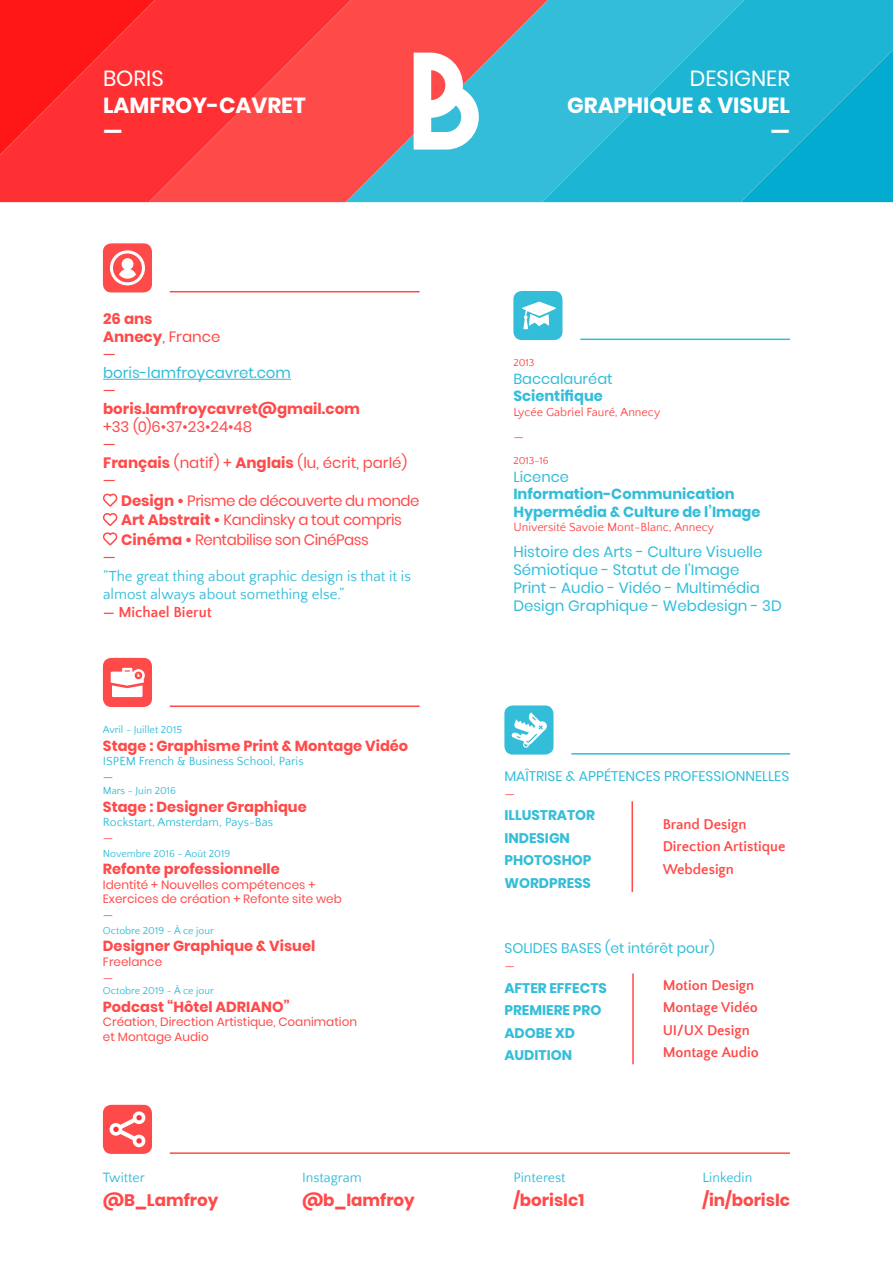
<style>
.page{position:relative;width:893px;height:1263px;background:#fff}
.page>*{position:absolute;margin:0;border:0;box-sizing:border-box;transform-origin:0 0}
.t1{font:700 21.75px/26.2px "Poppins";color:#fff}
.t2{font:21.75px "Poppins";color:#fff}
.t3{font:700 16.65px "Poppins";color:#ff4a4a}
.t4{font:15px/18px "Poppins";color:#33bdd9}
.t5{font:15px/19.5px "Poppins";letter-spacing:-.03em;color:#ff4a4a}
.t6{font:15px/18px "Quattrocento Sans";color:#33bdd9}
.t7{font:15px/18px "Poppins";color:#ff4a4a}
.t8{font:700 15px/18px "Poppins";color:#ff4a4a}
.t9{font:700 15px "Quattrocento Sans";color:#ff4a4a}
.t10{font:700 14.55px "Poppins";color:#ff4a4a}
.t11{font:700 14.55px/22.5px "Quattrocento Sans";color:#ff4a4a}
.t12{font:700 14.55px/17.5px "Poppins";color:#33bdd9}
.t13{font:14.55px "Poppins";color:#33bdd9}
.t14{font:700 13.95px/22.5px "Poppins";color:#33bdd9}
.t15{font:13.95px "Poppins";color:#33bdd9}
.t16{font:13.95px "Quattrocento Sans";color:#33bdd9}
.t17{font:13.35px "Quattrocento Sans";color:#ff4a4a}
.t18{font:12.15px "Quattrocento Sans";color:#33bdd9}
.t19{font:12.15px "Quattrocento Sans";color:#ff4a4a}
.t20{font:12px/14.4px "Poppins";color:#ff4a4a}
.t21{font:10.5px "Quattrocento Sans";color:#33bdd9}
.t22{font:10.5px "Quattrocento Sans";color:#ff4a4a}
.s1{font-weight:400}
.s2{font-weight:700}
</style>
<div class="page">
<svg style="left:0;top:0;width:149px;height:202px;background:#ff2628"></svg>
<svg style="left:149px;top:0;width:197px;height:202px;background:#ff3c3e"></svg>
<svg style="left:346px;top:0;width:196px;height:202px;background:#9d818f"></svg>
<svg style="left:542px;top:0;width:351px;height:202px;background:#26b8d6"></svg>
<svg style="left:741px;top:50px;width:152px;height:152px;background:#0fb0d2"></svg>
<svg style="left:414px;top:53px;width:65px;height:97px"></svg>
<div style="left:103px;top:658px;width:49px;height:49px;background:#ff4a4a;border-radius:9px"></div>
<svg style="left:111px;top:668px;width:34px;height:29px"></svg>
<hr style="left:170px;top:705px;width:250px;height:2px;background:#ff4a4a">
<div style="left:103px;top:1105px;width:49px;height:49px;background:#ff4a4a;border-radius:9px"></div>
<svg style="left:109px;top:1111px;width:37px;height:36px"></svg>
<hr style="left:170px;top:1152px;width:620px;height:2px;background:#ff4a4a">
<div style="left:103px;top:243px;width:49px;height:49px;background:#ff4a4a;border-radius:9px"></div>
<svg style="left:110px;top:250px;width:35px;height:35px"></svg>
<hr style="left:170px;top:291px;width:250px;height:1px;background:#ff4a4a">
<hr style="left:103px;top:379px;width:188px;height:1px;background:#33bdd9">
<svg style="left:102px;top:493px;width:16px;height:53px"></svg>
<div style="left:513px;top:291px;width:49px;height:49px;background:#33bdd9;border-radius:9px"></div>
<svg style="left:522px;top:302px;width:34px;height:27px"></svg>
<hr style="left:580px;top:339px;width:210px;height:1px;background:#33bdd9">
<div style="left:504px;top:705px;width:49px;height:50px;background:#33bdd9;border-radius:9px"></div>
<svg style="left:511px;top:712px;width:36px;height:36px"></svg>
<hr style="left:571px;top:753px;width:219px;height:2px;background:#33bdd9">
<hr style="left:631px;top:801px;width:2px;height:91px;background:#ff4a4a">
<hr style="left:632px;top:973px;width:2px;height:91px;background:#ff4a4a">
<h1 class="t2" style="left:103px;top:66px;width:62px">BORIS</h1>
<h1 class="t1" style="left:103px;top:92px;width:204px">LAMFROY-CAVRET —</h1>
<p class="t8" style="left:103px;top:310px;width:119px">26 ans<br>Annecy<span class="s1">, France —</span></p>
<p class="t4" style="left:103px;top:364px;width:189px">boris-lamfroycavret.com</p>
<p class="t5" style="left:103px;top:381px;width:14px">—</p>
<p class="t8" style="left:103px;top:400px;width:258px">boris.lamfroycavret@gmail.com</p>
<p class="t7" style="left:103px;top:418px;width:306px">+33 (0)6•37•23•24•48<br>—<br><span class="s2">Français</span> (natif) + <span class="s2">Anglais</span> (lu, écrit, parlé) —</p>
<p class="t5" style="left:121px;top:491px;width:300px"><span class="s2">Design •</span> Prisme de découverte du monde<br><span class="s2">Art Abstrait •</span> Kandinsky a tout compris<br><span class="s2">Cinéma •</span> Rentabilise son CinéPass</p>
<p class="t5" style="left:103px;top:548px;width:14px">—</p>
<p class="t6" style="left:103px;top:567px;width:309px">“The great thing about graphic design is that it is almost always about something else.”</p>
<p class="t9" style="left:103px;top:604px;width:110px">— Michael Bierut</p>
<p class="t21" style="left:103px;top:724px;width:81px">Avril - Juillet 2015</p>
<p class="t10" style="left:103px;top:737px;width:307px">Stage : Graphisme Print &amp; Montage Vidéo</p>
<p class="t18" style="left:103px;top:755px;width:202px">ISPEM French &amp; Business School, Paris</p>
<p class="t17" style="left:103px;top:770px;width:12px">—</p>
<p class="t21" style="left:103px;top:785px;width:75px">Mars - Juin 2016</p>
<p class="t10" style="left:103px;top:798px;width:205px">Stage : Designer Graphique</p>
<p class="t18" style="left:103px;top:816px;width:172px">Rockstart, Amsterdam, Pays-Bas</p>
<p class="t17" style="left:103px;top:831px;width:12px">—</p>
<p class="t21" style="left:103px;top:848px;width:129px">Novembre 2016 - Août 2019</p>
<p class="t10" style="left:103px;top:861px;width:178px">Refonte professionnelle</p>
<p class="t20" style="left:103px;top:877px;width:240px">Identité + Nouvelles compétences +<br>Exercices de création + Refonte site web</p>
<p class="t17" style="left:103px;top:908px;width:12px">—</p>
<p class="t21" style="left:103px;top:925px;width:113px">Octobre 2019 - À ce jour</p>
<p class="t10" style="left:103px;top:938px;width:214px">Designer Graphique &amp; Visuel</p>
<p class="t20" style="left:103px;top:954px;width:61px">Freelance</p>
<p class="t17" style="left:103px;top:970px;width:12px">—</p>
<p class="t21" style="left:103px;top:985px;width:113px">Octobre 2019 - À ce jour</p>
<p class="t10" style="left:103px;top:998px;width:188px">Podcast “Hôtel ADRIANO”</p>
<p class="t20" style="left:103px;top:1015px;width:256px">Création, Direction Artistique, Coanimation et Montage Audio</p>
<p class="t16" style="left:103px;top:1170px;width:43px">Twitter</p>
<p class="t3" style="left:103px;top:1190px;width:117px">@B_Lamfroy</p>
<p class="t16" style="left:302px;top:1170px;width:61px">Instagram</p>
<p class="t3" style="left:302px;top:1190px;width:114px">@b_lamfroy</p>
<h1 class="t2" style="left:690px;top:66px;width:102px">DESIGNER</h1>
<h1 class="t1" style="left:567px;top:92px;width:224px;text-align:right">GRAPHIQUE &amp; VISUEL —</h1>
<p class="t22" style="left:513px;top:357px;width:23px">2013</p>
<p class="t13" style="left:513px;top:370px;width:101px">Baccalauréat</p>
<p class="t12" style="left:513px;top:388px;width:91px">Scientifique</p>
<p class="t19" style="left:513px;top:406px;width:148px">Lycée Gabriel Fauré, Annecy</p>
<p class="t17" style="left:513px;top:430px;width:12px">—</p>
<p class="t22" style="left:513px;top:455px;width:37px">2013-16</p>
<p class="t13" style="left:513px;top:468px;width:57px">Licence</p>
<p class="t12" style="left:513px;top:485px;width:249px">Information-Communication<br>Hypermédia &amp; Culture de l’Image</p>
<p class="t19" style="left:513px;top:521px;width:202px">Université Savoie Mont-Blanc, Annecy</p>
<p class="t4" style="left:513px;top:543px;width:270px">Histoire des Arts - Culture Visuelle Sémiotique - Statut de l’Image<br>Print - Audio - Vidéo - Multimédia Design Graphique - Webdesign - 3D</p>
<p class="t15" style="left:504px;top:768px;width:286px">MAÎTRISE &amp; APPÉTENCES PROFESSIONNELLES</p>
<p class="t17" style="left:504px;top:787px;width:12px">—</p>
<p class="t14" style="left:504px;top:804px;width:92px">ILLUSTRATOR<br>INDESIGN<br>PHOTOSHOP<br>WORDPRESS</p>
<p class="t11" style="left:663px;top:813px;width:124px">Brand Design<br>Direction Artistique<br>Webdesign</p>
<p class="t15" style="left:504px;top:940px;width:212px">SOLIDES BASES (et intérêt pour)</p>
<p class="t17" style="left:504px;top:959px;width:12px">—</p>
<p class="t14" style="left:504px;top:976px;width:104px">AFTER EFFECTS<br>PREMIERE PRO<br>ADOBE XD<br>AUDITION</p>
<p class="t11" style="left:663px;top:974px;width:98px">Motion Design<br>Montage Vidéo<br>UI/UX Design<br>Montage Audio</p>
<p class="t16" style="left:513px;top:1170px;width:54px">Pinterest</p>
<p class="t3" style="left:513px;top:1190px;width:72px">/borislc1</p>
<p class="t16" style="left:702px;top:1170px;width:51px">Linkedin</p>
<p class="t3" style="left:702px;top:1190px;width:89px">/in/borislc</p>
</div>
